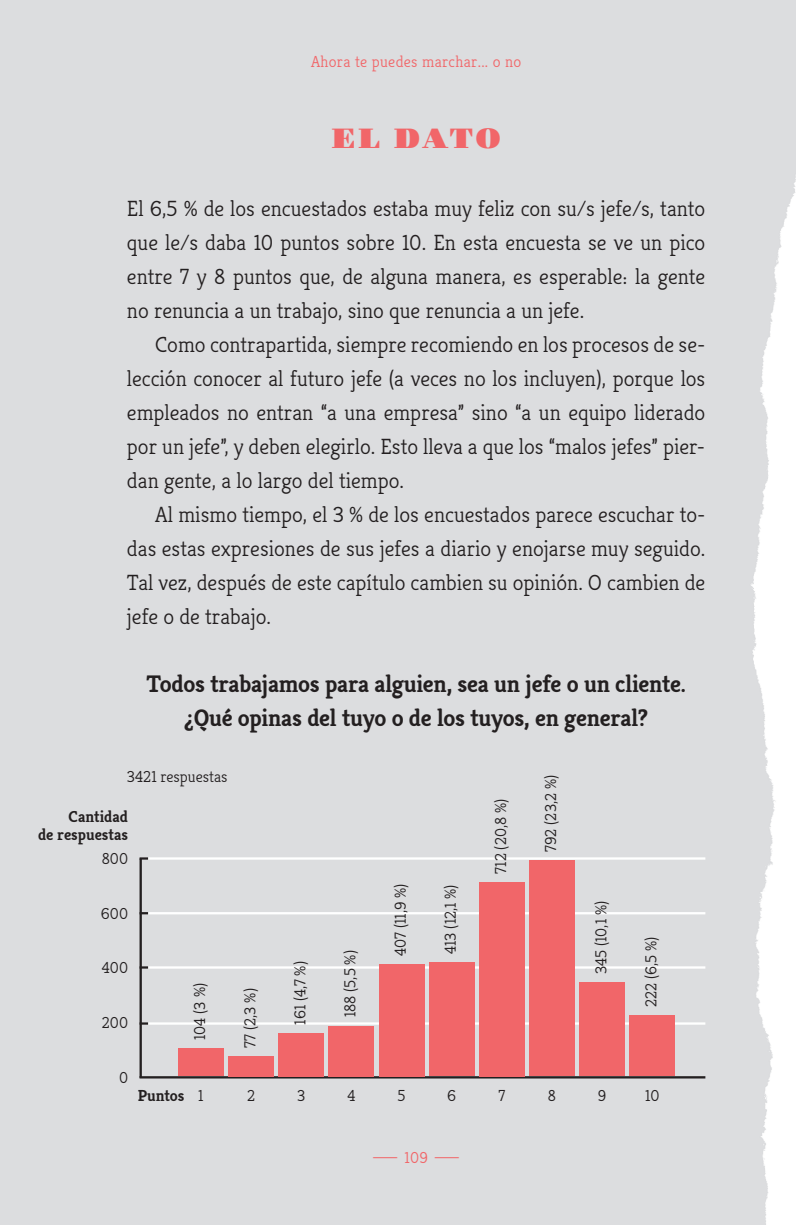
<style>
.page{position:relative;width:796px;height:1225px;background:#fff}
.page>*{position:absolute;margin:0;border:0;box-sizing:border-box;transform-origin:0 0}
.t1{font:28px "Gravitas One";letter-spacing:.05em;color:#f16669}
.t2{font:700 24px/34px "Kreon";letter-spacing:-.01em;color:#231f20;text-align:center}
.t3{font:300 22px/34px "Kreon";color:#231f20;text-align:justify}
.t4{font:300 16px "Kreon";color:#231f20}
.t5{font:300 16px "Kreon";letter-spacing:.02em;color:#f16669}
.t6{font:700 16px/18px "Kreon";color:#231f20;text-align:right}
.t7{font:300 16px "Kreon";letter-spacing:.02em;color:#f16669;scale:2.5 1}
</style>
<div class="page">
<hr style="left:0;top:0;width:2px;height:1225px;background:#dcdddf">
<div style="left:2px;top:0;width:794px;height:1225px;background:#dcdddf"></div>
<img style="left:652px;top:178px;width:144px;height:786px">
<img style="left:652px;top:964px;width:144px;height:261px">
<hr style="left:139px;top:912px;width:566px;height:2px;background:#fff">
<hr style="left:139px;top:966px;width:566px;height:3px;background:#fff">
<hr style="left:139px;top:1022px;width:566px;height:3px;background:#fff">
<hr style="left:139px;top:857px;width:566px;height:3px;background:#fff">
<svg style="left:142px;top:966px;width:6px;height:3px"></svg>
<svg style="left:142px;top:1022px;width:6px;height:3px"></svg>
<hr style="left:139px;top:858px;width:3px;height:220px;background:#231f20">
<hr style="left:139px;top:1076px;width:566px;height:2px;background:#231f20">
<svg style="left:139px;top:912px;width:9px;height:2px"></svg>
<svg style="left:139px;top:857px;width:9px;height:3px"></svg>
<div style="left:178px;top:1048px;width:46px;height:28px;background:#f16669"></div>
<div style="left:328px;top:1026px;width:46px;height:50px;background:#f16669"></div>
<div style="left:579px;top:982px;width:46px;height:94px;background:#f16669"></div>
<div style="left:228px;top:1056px;width:46px;height:20px;background:#f16669"></div>
<div style="left:479px;top:882px;width:46px;height:194px;background:#f16669"></div>
<div style="left:379px;top:964px;width:45px;height:112px;background:#f16669"></div>
<div style="left:629px;top:1015px;width:46px;height:61px;background:#f16669"></div>
<div style="left:278px;top:1033px;width:46px;height:43px;background:#f16669"></div>
<div style="left:529px;top:860px;width:46px;height:216px;background:#f16669"></div>
<div style="left:429px;top:962px;width:46px;height:114px;background:#f16669"></div>
<p class="t5" style="left:311px;top:53px;width:212px">Ahora te puedes marchar... o no</p>
<p class="t1" style="left:331px;top:122px;width:172px">EL DATO</p>
<p class="t3" style="left:127px;top:192px;width:580px">El 6,5 % de los encuestados estaba muy feliz con su/s jefe/s, tanto que le/s daba 10 puntos sobre 10. En esta encuesta se ve un pico entre 7 y 8 puntos que, de alguna manera, es esperable: la gente no renuncia a un trabajo, sino que renuncia a un jefe.</p>
<p class="t3" style="left:127px;top:328px;width:580px;text-indent:28px">Como contrapartida, siempre recomiendo en los procesos de se&shy;lección conocer al futuro jefe (a veces no los incluyen), porque los empleados no entran “a una empresa” sino “a un equipo liderado por un jefe”, y deben elegirlo. Esto lleva a que los “malos jefes” pier&shy;dan gente, a lo largo del tiempo.</p>
<p class="t3" style="left:127px;top:498px;width:580px;text-indent:28px">Al mismo tiempo, el 3 % de los encuestados parece escuchar to&shy;das estas expresiones de sus jefes a diario y enojarse muy seguido.<br>Tal vez, después de este capítulo cambien su opinión. O cambien de jefe o de trabajo.</p>
<p class="t2" style="left:146px;top:667px;width:541px">Todos trabajamos para alguien, sea un jefe o un cliente. ¿Qué opinas del tuyo o de los tuyos, en general?</p>
<p class="t4" style="left:127px;top:768px;width:102px">3421 respuestas</p>
<p class="t6" style="left:38px;top:807px;width:92px">Cantidad<br>de respuestas</p>
<p class="t4" style="left:102px;top:849px;width:28px">800</p>
<p class="t4" style="left:542px;top:852px;width:79px;rotate:-90deg">792 (23,2 %)</p>
<p class="t4" style="left:492px;top:873px;width:76px;rotate:-90deg">712 (20,8 %)</p>
<p class="t4" style="left:101px;top:904px;width:29px">600</p>
<p class="t4" style="left:102px;top:959px;width:28px">400</p>
<p class="t4" style="left:102px;top:1014px;width:28px">200</p>
<p class="t4" style="left:119px;top:1069px;width:11px">0</p>
<p class="t4" style="left:191px;top:1040px;width:58px;rotate:-90deg">104 (3 %)</p>
<p class="t4" style="left:241px;top:1047px;width:61px;rotate:-90deg">77 (2,3 %)</p>
<p class="t4" style="left:291px;top:1024px;width:65px;rotate:-90deg">161 (4,7 %)</p>
<p class="t4" style="left:341px;top:1017px;width:69px;rotate:-90deg">188 (5,5 %)</p>
<p class="t4" style="left:391px;top:956px;width:74px;rotate:-90deg">407 (11,9 %)</p>
<p class="t4" style="left:441px;top:954px;width:71px;rotate:-90deg">413 (12,1 %)</p>
<p class="t4" style="left:592px;top:974px;width:75px;rotate:-90deg">345 (10,1 %)</p>
<p class="t4" style="left:642px;top:1007px;width:72px;rotate:-90deg">222 (6,5 %)</p>
<p class="t6" style="left:138px;top:1087px;width:48px">Puntos</p>
<p class="t4" style="left:347px;top:1087px;width:10px">4</p>
<p class="t4" style="left:447px;top:1087px;width:11px">6</p>
<p class="t4" style="left:548px;top:1087px;width:10px">8</p>
<p class="t4" style="left:645px;top:1087px;width:16px">10</p>
<p class="t4" style="left:198px;top:1087px;width:7px">1</p>
<p class="t4" style="left:247px;top:1087px;width:10px">2</p>
<p class="t4" style="left:297px;top:1087px;width:10px">3</p>
<p class="t4" style="left:397px;top:1087px;width:10px">5</p>
<p class="t4" style="left:498px;top:1087px;width:8px">7</p>
<p class="t4" style="left:598px;top:1087px;width:10px">9</p>
<p class="t7" style="left:371px;top:1149px;width:38px">— 109 —</p>
</div>
